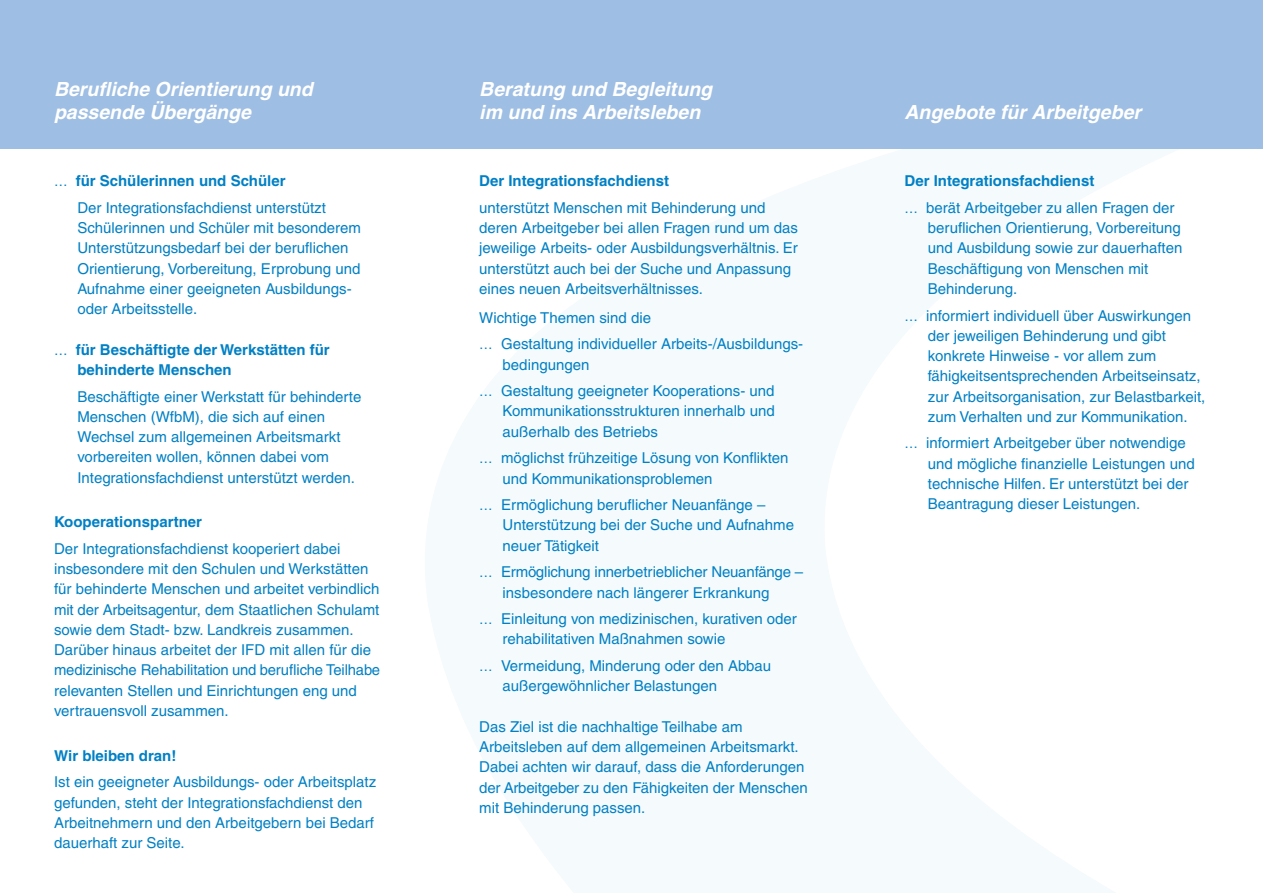
<style>
.page{position:relative;width:1263px;height:893px;background:#fff}
.page>*{position:absolute;margin:0;border:0;box-sizing:border-box;transform-origin:0 0}
.t1{font:italic 700 19.5px/23.4px "Helvetica LT";color:#fff}
.t2{font:15px/20.2px "Helvetica LT";color:#0080c5}
.t3{font:700 15px/20.2px "Helvetica LT";color:#0080c5}
.s1{font-size:13.5px}
.s2{font-weight:700}
.s3{font-weight:400;font-size:13.5px}
</style>
<div class="page">
<div style="left:0;top:0;width:1263px;height:149px;background:#9ebee3"></div>
<h1 class="t1" style="left:54px;top:77px;width:260px">Berufliche Orientierung und passende Übergänge</h1>
<p class="t2" style="left:77px;top:168px;width:250px;line-height:26.7px;text-indent:-23px"><span class="s1">…</span> <span class="s2">für Schülerinnen und Schüler<br></span>Der Integrationsfachdienst unterstützt</p>
<p class="t2" style="left:77px;top:218px;width:285px">Schülerinnen und Schüler mit besonderem Unterstützungsbedarf bei der beruflichen Orientierung, Vorbereitung, Erprobung und Aufnahme einer geeigneten Ausbildungs&shy;oder Arbeitsstelle.</p>
<p class="t3" style="left:77px;top:339px;width:254px;text-indent:-23px"><span class="s3">…</span> für Beschäftigte der Werkstätten für behinderte Menschen</p>
<p class="t2" style="left:77px;top:386px;width:286px">Beschäftigte einer Werkstatt für behinderte Menschen (WfbM), die sich auf einen Wechsel zum allgemeinen Arbeitsmarkt vorbereiten wollen, können dabei vom Integrationsfachdienst unterstützt werden.</p>
<p class="t3" style="left:54px;top:512px;width:150px">Kooperationspartner</p>
<p class="t2" style="left:54px;top:538px;width:328px">Der Integrationsfachdienst kooperiert dabei insbesondere mit den Schulen und Werkstätten für behinderte Menschen und arbeitet verbindlich mit der Arbeitsagentur, dem Staatlichen Schulamt sowie dem Stadt- bzw. Landkreis zusammen.<br>Darüber hinaus arbeitet der IFD mit allen für die medizinische Rehabilitation und berufliche Teilhabe relevanten Stellen und Einrichtungen eng und vertrauensvoll zusammen.</p>
<p class="t3" style="left:54px;top:745px;width:124px">Wir bleiben dran!</p>
<p class="t2" style="left:54px;top:772px;width:324px">Ist ein geeigneter Ausbildungs- oder Arbeitsplatz gefunden, steht der Integrationsfachdienst den Arbeitnehmern und den Arbeitgebern bei Bedarf dauerhaft zur Seite.</p>
<h1 class="t1" style="left:479px;top:77px;width:234px">Beratung und Begleitung im und ins Arbeitsleben</h1>
<p class="t3" style="left:479px;top:171px;width:191px">Der Integrationsfachdienst</p>
<p class="t2" style="left:479px;top:197px;width:320px">unterstützt Menschen mit Behinderung und deren Arbeitgeber bei allen Fragen rund um das jeweilige Arbeits- oder Ausbildungsverhältnis. Er unterstützt auch bei der Suche und Anpassung eines neuen Arbeitsverhältnisses.</p>
<p class="t2" style="left:479px;top:304px;width:324px;line-height:26.7px">Wichtige Themen sind die<br><span class="s1">…</span> Gestaltung individueller Arbeits-/Ausbildungs-</p>
<p class="t2" style="left:479px;top:351px;width:297px;line-height:26.7px;text-indent:23px">bedingungen<br><span class="s1">…</span> Gestaltung geeigneter Kooperations- und</p>
<p class="t2" style="left:503px;top:401px;width:274px">Kommunikationsstrukturen innerhalb und außerhalb des Betriebs</p>
<p class="t2" style="left:503px;top:448px;width:287px;text-indent:-23px"><span class="s1">…</span> möglichst frühzeitige Lösung von Konflikten und Kommunikationsproblemen</p>
<p class="t2" style="left:503px;top:495px;width:293px;text-indent:-23px"><span class="s1">…</span> Ermöglichung beruflicher Neuanfänge –<br>Unterstützung bei der Suche und Aufnahme neuer Tätigkeit</p>
<p class="t2" style="left:503px;top:562px;width:302px;text-indent:-23px"><span class="s1">…</span> Ermöglichung innerbetrieblicher Neuanfänge – insbesondere nach längerer Erkrankung</p>
<p class="t2" style="left:503px;top:609px;width:296px;text-indent:-23px"><span class="s1">…</span> Einleitung von medizinischen, kurativen oder rehabilitativen Maßnahmen sowie</p>
<p class="t2" style="left:503px;top:656px;width:270px;text-indent:-23px"><span class="s1">…</span> Vermeidung, Minderung oder den Abbau außergewöhnlicher Belastungen</p>
<p class="t2" style="left:479px;top:716px;width:330px">Das Ziel ist die nachhaltige Teilhabe am Arbeitsleben auf dem allgemeinen Arbeitsmarkt.<br>Dabei achten wir darauf, dass die Anforderungen der Arbeitgeber zu den Fähigkeiten der Menschen mit Behinderung passen.</p>
<h1 class="t1" style="left:904px;top:100px;width:238px">Angebote für Arbeitgeber</h1>
<p class="t2" style="left:904px;top:168px;width:272px;line-height:26.7px"><span class="s2">Der Integrationsfachdienst<br></span><span class="s1">…</span> berät Arbeitgeber zu allen Fragen der</p>
<p class="t2" style="left:928px;top:218px;width:256px">beruflichen Orientierung, Vorbereitung und Ausbildung sowie zur dauerhaften<br>Beschäftigung von Menschen mit<br>Behinderung.</p>
<p class="t2" style="left:928px;top:305px;width:279px;text-indent:-23px"><span class="s1">…</span> informiert individuell über Auswirkungen der jeweiligen Behinderung und gibt konkrete Hinweise - vor allem zum fähigkeitsentsprechenden Arbeitseinsatz, zur Arbeitsorganisation, zur Belastbarkeit, zum Verhalten und zur Kommunikation.</p>
<p class="t2" style="left:928px;top:433px;width:268px;text-indent:-23px"><span class="s1">…</span> informiert Arbeitgeber über notwendige und mögliche finanzielle Leistungen und technische Hilfen. Er unterstützt bei der Beantragung dieser Leistungen.</p>
</div>
